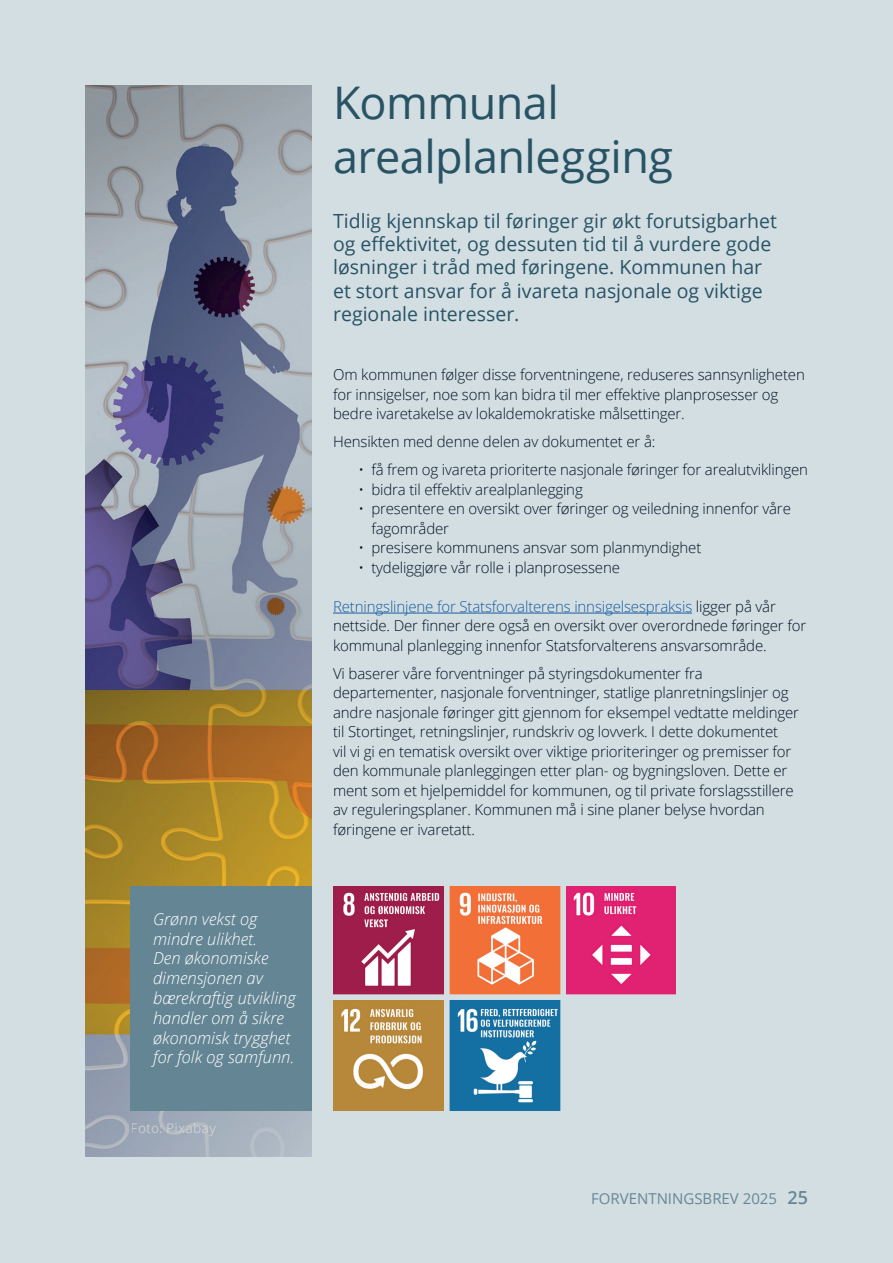
<style>
.page{position:relative;width:893px;height:1263px;background:#d3dee3}
.page>*{position:absolute;margin:0;border:0;box-sizing:border-box;transform-origin:0 0}
.Overskrift_1{font:45px/54px "Open Sans";letter-spacing:-.01em;color:#285364}
.Ingress{font:19.5px/23.4px "Open Sans";color:#285364}
.Sitat{font:italic 300 16.5px/19.8px "Open Sans";color:#fff}
.Brødtekst{font:300 15px/19.5px "Open Sans";letter-spacing:-.01em;color:#001322}
.t1{font:15px "Open Sans";color:#285364}
.t2{font:13.5px "Open Sans";letter-spacing:.01em;color:#d6d9d7}
.s1{color:#175d9e}
.s2{font-weight:600;font-size:18px}
</style>
<div class="page">
<hr style="left:333px;top:613px;width:359px;height:1px;background:#175d9e">
<img style="left:85px;top:85px;width:227px;height:1072px">
<img style="left:334px;top:886px;width:341px;height:225px">
<div style="left:131px;top:886px;width:181px;height:225px;background:#638594"></div>
<p class="Sitat" style="left:153px;top:908px;width:144px">Grønn vekst og mindre ulikhet.<br>Den økonomiske dimensjonen av bærekraftig utvikling handler om å sikre økonomisk trygghet for folk og samfunn.</p>
<p class="t2" style="left:131px;top:1119px;width:87px">Foto: Pixabay</p>
<p class="Overskrift_1" style="left:333px;top:75px;width:342px">Kommunal arealplanlegging</p>
<p class="Ingress" style="left:333px;top:208px;width:445px">Tidlig kjennskap til føringer gir økt forutsigbarhet og effektivitet, og dessuten tid til å vurdere gode løsninger i tråd med føringene. Kommunen har et stort ansvar for å ivareta nasjonale og viktige regionale interesser.</p>
<p class="Brødtekst" style="left:333px;top:365px;width:473px">Om kommunen følger disse forventningene, reduseres sannsynligheten for innsigelser, noe som kan bidra til mer effektive planprosesser og bedre ivaretakelse av lokaldemokratiske målsettinger.</p>
<p class="Brødtekst" style="left:333px;top:432px;width:324px">Hensikten med denne delen av dokumentet er å:</p>
<p class="Brødtekst" style="left:359px;top:460px;width:451px">• få frem og ivareta prioriterte nasjonale føringer for arealutviklingen</p>
<p class="Brødtekst" style="left:359px;top:479px;width:226px">• bidra til effektiv arealplanlegging</p>
<p class="Brødtekst" style="left:371px;top:499px;width:421px;text-indent:-13px">• presentere en oversikt over føringer og veiledning innenfor våre fagområder</p>
<p class="Brødtekst" style="left:359px;top:538px;width:344px">• presisere kommunens ansvar som planmyndighet</p>
<p class="Brødtekst" style="left:359px;top:557px;width:263px">• tydeliggjøre vår rolle i planprosessene</p>
<p class="Brødtekst" style="left:333px;top:596px;width:475px"><span class="s1">Retningslinjene for Statsforvalterens innsigelsespraksis</span> ligger på vår nettside. Der finner dere også en oversikt over overordnede føringer for kommunal planlegging innenfor Statsforvalterens ansvarsområde.</p>
<p class="Brødtekst" style="left:333px;top:663px;width:467px">Vi baserer våre forventninger på styringsdokumenter fra departementer, nasjonale forventninger, statlige planretningslinjer og andre nasjonale føringer gitt gjennom for eksempel vedtatte meldinger til Stortinget, retningslinjer, rundskriv og lovverk. I dette dokumentet<br>vil vi gi en tematisk oversikt over viktige prioriteringer og premisser for den kommunale planleggingen etter plan- og bygningsloven. Dette er ment som et hjelpemiddel for kommunen, og til private forslagsstillere av reguleringsplaner. Kommunen må i sine planer belyse hvordan føringene er ivaretatt.</p>
<p class="t1" style="left:591px;top:1188px;width:218px">FORVENTNINGSBREV 2025 <span class="s2">25</span></p>
</div>
